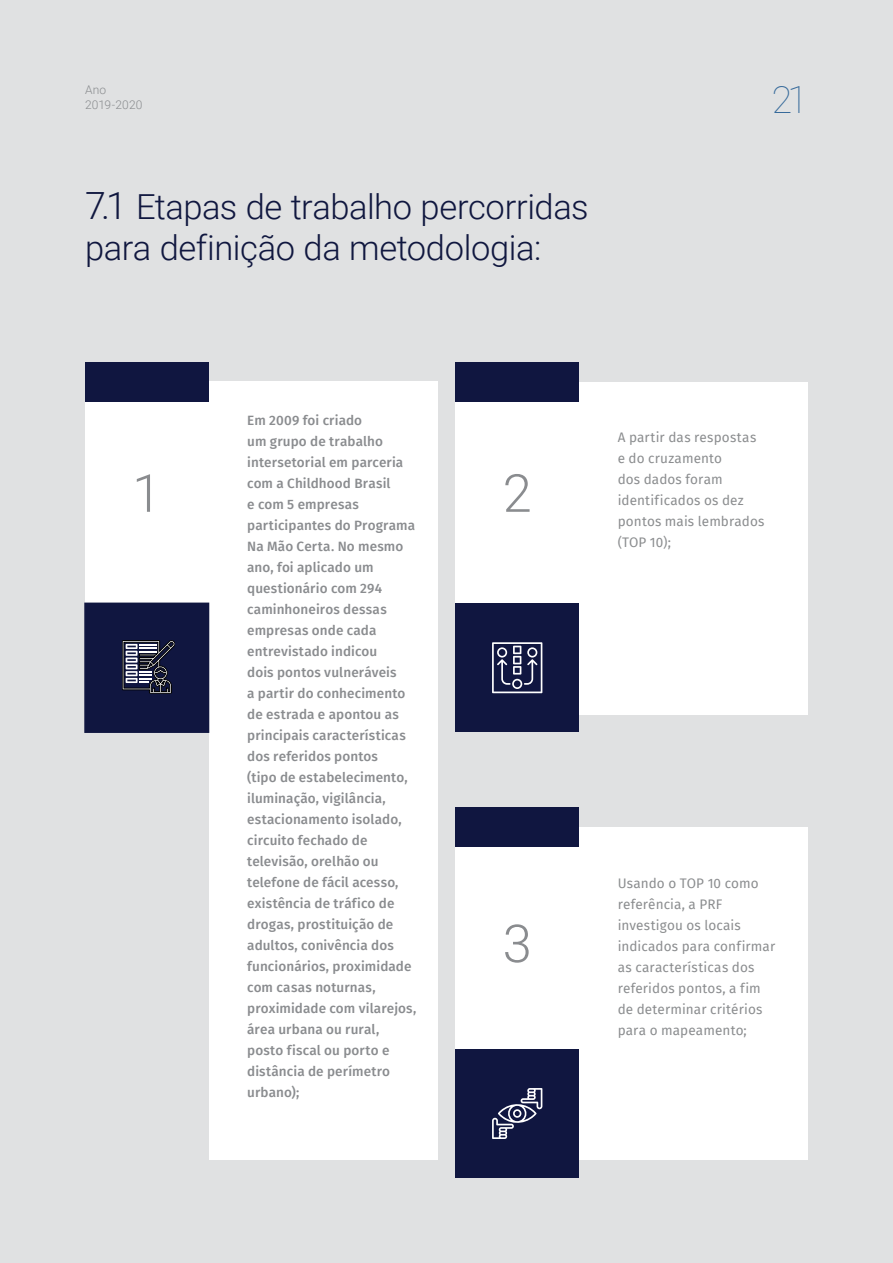
<style>
.page{position:relative;width:893px;height:1263px;background:#e0e1e2}
.page>*{position:absolute;margin:0;border:0;box-sizing:border-box;transform-origin:0 0}
.t1{font:300 52.5px "Roboto";color:#8a8c8f}
.t2{font:100 37.5px "Roboto";color:#35699a}
.t3{font:300 34.5px "Roboto";letter-spacing:-.01em;color:#10173f}
.t4{font:500 13.5px/21px "Fira Sans";letter-spacing:.01em;color:#8a8c8f}
.t5{font:13.5px/21px "Fira Sans";letter-spacing:.01em;color:#8b8d8f}
.t6{font:300 12px/15px "Roboto";letter-spacing:.01em;color:#8a8c8f}
.s1{font-size:37.5px}
</style>
<div class="page">
<div style="left:85px;top:382px;width:141px;height:332px;background:#fff"></div>
<div style="left:209px;top:382px;width:228px;height:778px;background:#fff"></div>
<div style="left:455px;top:382px;width:353px;height:332px;background:#fff"></div>
<div style="left:455px;top:827px;width:353px;height:333px;background:#fff"></div>
<div style="left:85px;top:362px;width:124px;height:39px;background:#101640"></div>
<div style="left:455px;top:362px;width:124px;height:39px;background:#101640"></div>
<div style="left:455px;top:808px;width:124px;height:39px;background:#101640"></div>
<div style="left:84px;top:603px;width:125px;height:130px;background:#101640"></div>
<div style="left:455px;top:603px;width:124px;height:129px;background:#101640"></div>
<div style="left:455px;top:1049px;width:124px;height:129px;background:#101640"></div>
<svg style="left:492px;top:642px;width:50px;height:51px"></svg>
<svg style="left:492px;top:1088px;width:50px;height:51px"></svg>
<svg style="left:122px;top:640px;width:53px;height:53px"></svg>
<p class="t6" style="left:85px;top:82px;width:59px">Ano<br>2019-2020</p>
<p class="t3" style="left:85px;top:183px;width:505px"><span class="s1">7.1</span> Etapas de trabalho percorridas</p>
<p class="t3" style="left:85px;top:224px;width:458px">para definição da metodologia:</p>
<h2 class="t2" style="left:772px;top:74px;width:38px">21</h2>
<p class="t4" style="left:247px;top:409px;width:171px">Em 2009 foi criado<br>um grupo de trabalho intersetorial em parceria com a Childhood Brasil<br>e com 5 empresas participantes do Programa<br>Na Mão Certa. No mesmo ano, foi aplicado um questionário com 294 caminhoneiros dessas empresas onde cada entrevistado indicou<br>dois pontos vulneráveis<br>a partir do conhecimento de estrada e apontou as principais características dos referidos pontos<br>(tipo de estabelecimento, iluminação, vigilância, estacionamento isolado, circuito fechado de televisão, orelhão ou telefone de fácil acesso, existência de tráfico de drogas, prostituição de adultos, conivência dos funcionários, proximidade com casas noturnas, proximidade com vilarejos, área urbana ou rural, posto fiscal ou porto e distância de perímetro urbano);</p>
<p class="t1" style="left:132px;top:456px;width:31px">1</p>
<p class="t1" style="left:503px;top:456px;width:31px">2</p>
<p class="t1" style="left:503px;top:907px;width:31px">3</p>
<p class="t5" style="left:618px;top:426px;width:148px">A partir das respostas e do cruzamento<br>dos dados foram identificados os dez pontos mais lembrados (TOP 10);</p>
<p class="t5" style="left:618px;top:872px;width:159px">Usando o TOP 10 como referência, a PRF investigou os locais indicados para confirmar as características dos referidos pontos, a fim de determinar critérios para o mapeamento;</p>
</div>
